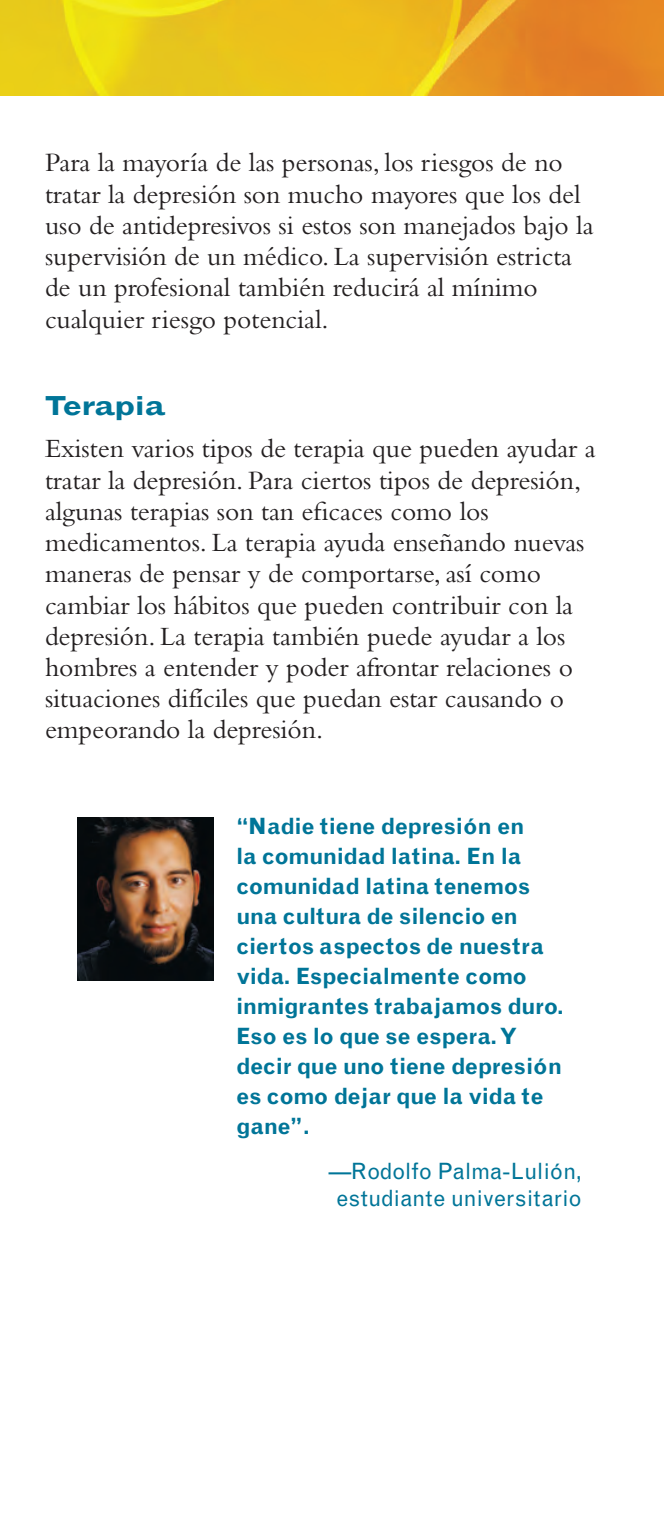
<style>
.page{position:relative;width:664px;height:1530px;background:#fff}
.page>*{position:absolute;margin:0;border:0;box-sizing:border-box;transform-origin:0 0}
.t1{font:27.5px/31.2px "Bembo Std";letter-spacing:-.005em;color:#231f20}
.t2{font:700 expanded 27.5px "Grotesque";letter-spacing:-.02em;color:#007598}
.t3{font:700 22.5px/30px "Grotesque";letter-spacing:-.015em;color:#007598}
.t4{font:22.5px/27px "Grotesque";color:#007598;text-align:center}
</style>
<div class="page">
<img style="left:0;top:0;width:664px;height:96px">
<img style="left:78px;top:817px;width:135px;height:164px">
<p class="t1" style="left:45px;top:147px;width:550px">Para la mayoría de las personas, los riesgos de no tratar la depresión son mucho mayores que los del uso de antidepresivos si estos son manejados bajo la supervisión de un médico. La supervisión estricta de un profesional también reducirá al mínimo cualquier riesgo potencial.</p>
<h2 class="t2" style="left:45px;top:389px;width:122px">Terapia</h2>
<p class="t1" style="left:45px;top:433px;width:552px">Existen varios tipos de terapia que pueden ayudar a tratar la depresión. Para ciertos tipos de depresión, algunas terapias son tan eficaces como los medicamentos. La terapia ayuda enseñando nuevas maneras de pensar y de comportarse, así como cambiar los hábitos que pueden contribuir con la depresión. La terapia también puede ayudar a los hombres a entender y poder afrontar relaciones o situaciones difíciles que puedan estar causando o empeorando la depresión.</p>
<p class="t3" style="left:236px;top:811px;width:330px">“Nadie tiene depresión en<br>la comunidad latina. En la comunidad latina tenemos una cultura de silencio en ciertos aspectos de nuestra vida. Especialmente como inmigrantes trabajamos duro.<br>Eso es lo que se espera. Y decir que uno tiene depresión es como dejar que la vida te gane”.</p>
<p class="t4" style="left:329px;top:1158px;width:254px">—Rodolfo Palma-Lulión, estudiante universitario</p>
</div>
